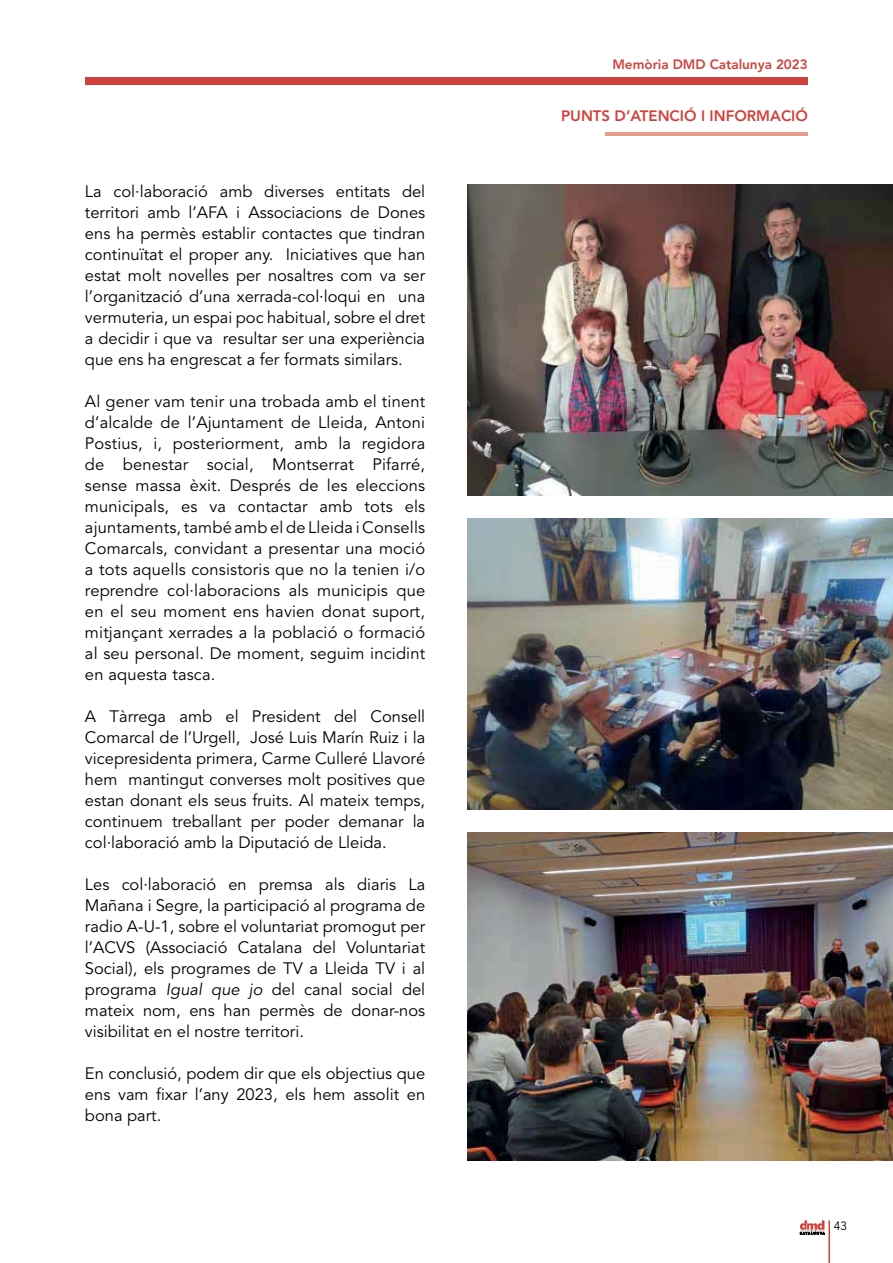
<style>
.page{position:relative;width:893px;height:1263px;background:#fff}
.page>*{position:absolute;margin:0;border:0;box-sizing:border-box;transform-origin:0 0}
.t1{font:16.5px/21px "Avenir LT";color:#040000;text-align:justify}
.t2{font:800 15px "Avenir LT";color:#d0423b}
.t3{font:800 13.5px "Avenir LT";color:#d0423b}
.t4{font:12px "Avenir LT";color:#040000}
.s1{font-style:italic}
</style>
<div class="page">
<div style="left:85px;top:78px;width:723px;height:7px;background:#d0423b"></div>
<hr style="left:606px;top:132px;width:202px;height:3px;background:#e69a89">
<svg style="left:800px;top:1220px;width:24px;height:14px"></svg>
<hr style="left:828px;top:1220px;width:2px;height:43px;background:#d0423b">
<img style="left:468px;top:518px;width:425px;height:292px">
<img style="left:468px;top:185px;width:425px;height:310px">
<img style="left:468px;top:833px;width:425px;height:328px">
<p class="t1" style="left:85px;top:182px;width:342px">La col·laboració amb diverses entitats del territori amb l’AFA i Associacions de Dones ens ha permès establir contactes que tindran continuïtat el proper any. Iniciatives que han estat molt novelles per nosaltres com va ser l’organització d’una xerrada-col·loqui en una vermuteria, un espai poc habitual, sobre el dret a decidir i que va resultar ser una experiència que ens ha engrescat a fer formats similars.</p>
<p class="t1" style="left:85px;top:392px;width:342px">Al gener vam tenir una trobada amb el tinent d’alcalde de l’Ajuntament de Lleida, Antoni Postius, i, posteriorment, amb la regidora de benestar social, Montserrat Pifarré, sense massa èxit. Després de les eleccions municipals, es va contactar amb tots els ajuntaments, també amb el de Lleida i Consells Comarcals, convidant a presentar una moció a tots aquells consistoris que no la tenien i/o reprendre col·laboracions als municipis que en el seu moment ens havien donat suport, mitjançant xerrades a la població o formació al seu personal. De moment, seguim incidint en aquesta tasca.</p>
<p class="t1" style="left:85px;top:707px;width:342px">A Tàrrega amb el President del Consell Comarcal de l’Urgell, José Luis Marín Ruiz i la vicepresidenta primera, Carme Culleré Llavoré hem mantingut converses molt positives que estan donant els seus fruits. Al mateix temps, continuem treballant per poder demanar la col·laboració amb la Diputació de Lleida.</p>
<p class="t1" style="left:85px;top:875px;width:342px">Les col·laboració en premsa als diaris La Mañana i Segre, la participació al programa de radio A-U-1, sobre el voluntariat promogut per l’ACVS (Associació Catalana del Voluntariat Social), els programes de TV a Lleida TV i al programa <span class="s1">Igual que jo</span> del canal social del mateix nom, ens han permès de donar-nos visibilitat en el nostre territori.</p>
<p class="t1" style="left:85px;top:1064px;width:342px">En conclusió, podem dir que els objectius que ens vam fixar l’any 2023, els hem assolit en bona part.</p>
<p class="t3" style="left:612px;top:58px;width:197px">Memòria DMD Catalunya 2023</p>
<p class="t2" style="left:561px;top:109px;width:248px">PUNTS D’ATENCIÓ I INFORMACIÓ</p>
<p class="t4" style="left:834px;top:1220px;width:15px">43</p>
</div>
